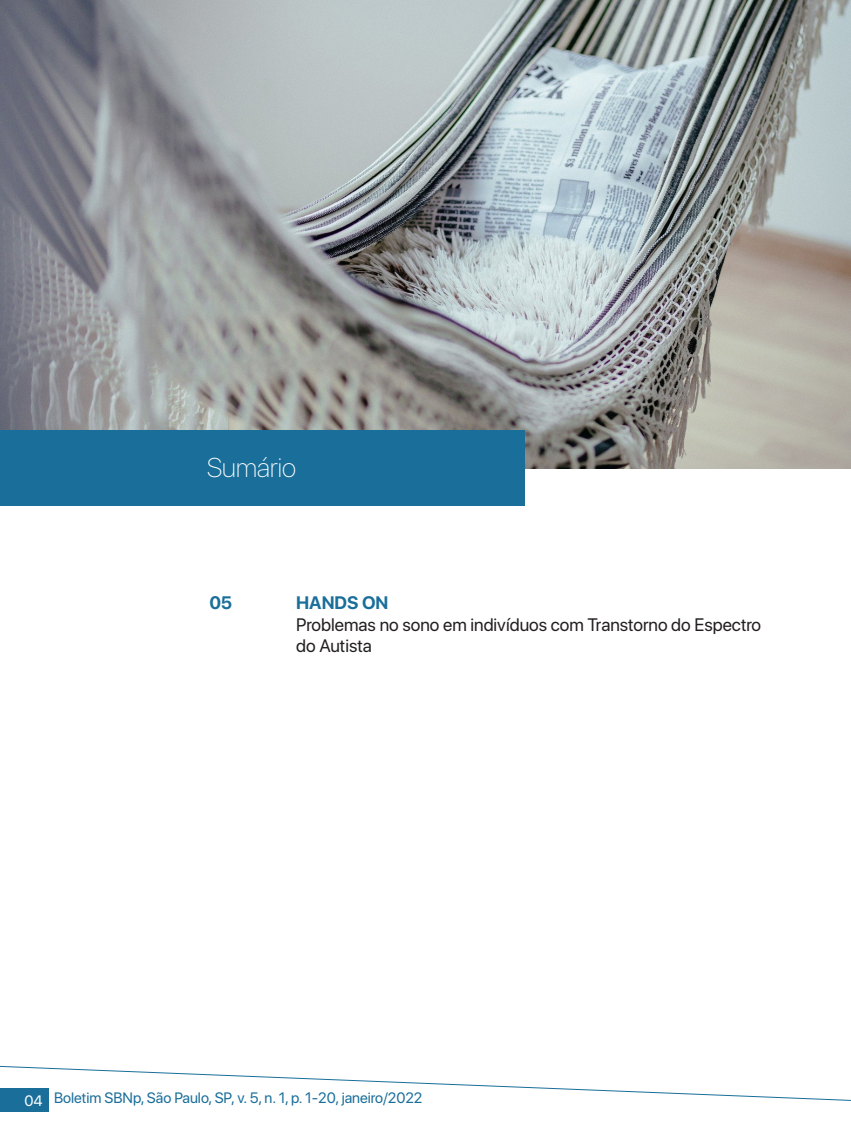
<style>
.page{position:relative;width:851px;height:1127px;background:#fff}
.page>*{position:absolute;margin:0;border:0;box-sizing:border-box;transform-origin:0 0}
.t1{font:100 27px "SF Pro Display";color:#fff}
.t2{font:18px/21.6px "SF Pro Display";color:#231f20}
.t3{font:700 18px "SF Pro Display";color:#196e9a}
.t4{font:15px "SF Pro Display";color:#196e9a}
.t5{font:15px "SF Pro Display";color:#fff}
</style>
<div class="page">
<svg style="left:0;top:1065px;width:850px;height:36px"></svg>
<div style="left:0;top:1089px;width:49px;height:23px;background:#196e9a"></div>
<img style="left:0;top:0;width:850px;height:468px">
<div style="left:0;top:430px;width:524px;height:76px;background:#196e9a"></div>
<p class="t1" style="left:207px;top:449px;width:90px">Sumário</p>
<p class="t3" style="left:209px;top:592px;width:24px">05</p>
<p class="t3" style="left:296px;top:592px;width:94px">HANDS ON</p>
<p class="t2" style="left:296px;top:613px;width:466px">Problemas no sono em indivíduos com Transtorno do Espectro do Autista</p>
<p class="t5" style="left:24px;top:1088px;width:20px">04</p>
<p class="t4" style="left:54px;top:1086px;width:370px">Boletim SBNp, São Paulo, SP, v. 5, n. 1, p. 1-20, janeiro/2022</p>
</div>
